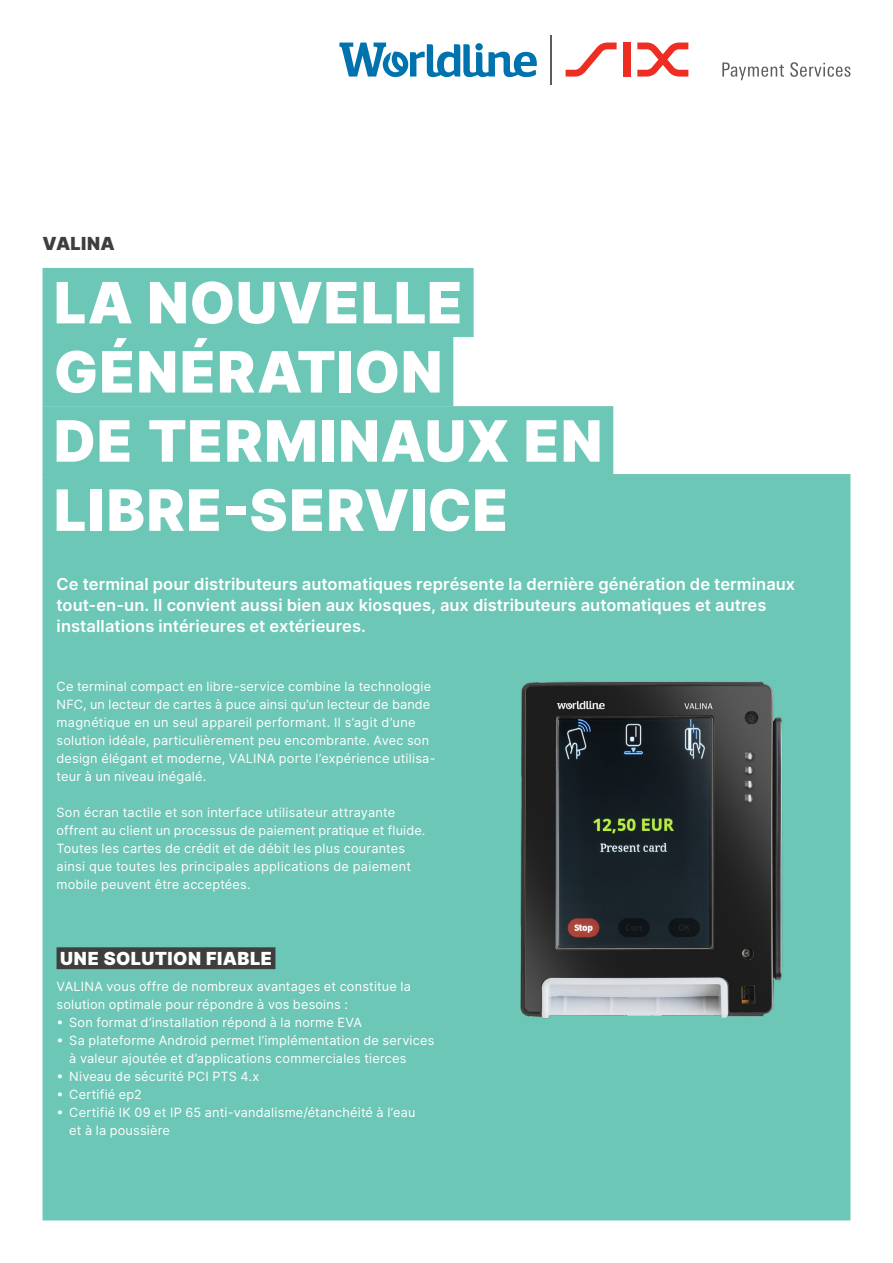
<style>
.page{position:relative;width:893px;height:1263px;background:#fff}
.page>*{position:absolute;margin:0;border:0;box-sizing:border-box;transform-origin:0 0}
.t1{font:900 57px/69.2px "Inter";letter-spacing:.025em;color:#fff}
.t2{font:900 18px "Inter";letter-spacing:.025em;color:#fff}
.t3{font:900 18px "Inter";letter-spacing:.015em;color:#3e3e3f}
.t4{font:600 16.5px/21px "Inter";letter-spacing:.005em;color:#fff}
.t5{font:12.75px/18px "Inter";letter-spacing:.015em;color:#fff}
</style>
<div class="page">
<div style="left:43px;top:474px;width:807px;height:746px;background:#6cc7b6"></div>
<div style="left:43px;top:268px;width:431px;height:69px;background:#6cc7b6"></div>
<div style="left:43px;top:337px;width:410px;height:69px;background:#6cc7b6"></div>
<div style="left:43px;top:406px;width:570px;height:69px;background:#6cc7b6"></div>
<svg style="left:339px;top:43px;width:198px;height:34px"></svg>
<svg style="left:566px;top:43px;width:51px;height:34px"></svg>
<div style="left:623px;top:43px;width:8px;height:34px;background:#ee2e22"></div>
<svg style="left:637px;top:43px;width:51px;height:34px"></svg>
<svg style="left:722px;top:62px;width:128px;height:18px"></svg>
<hr style="left:550px;top:35px;width:2px;height:49px;background:#5c5c5f">
<div style="left:57px;top:947px;width:218px;height:22px;background:#3e3e3f"></div>
<img style="left:513px;top:675px;width:278px;height:354px">
<h2 class="t3" style="left:43px;top:231px;width:74px">VALINA</h2>
<h1 class="t1" style="left:54px;top:267px;width:550px">LA NOUVELLE<br>GÉNÉRATION<br>DE TERMINAUX EN<br>LIBRE-SERVICE</h1>
<p class="t4" style="left:57px;top:573px;width:740px">Ce terminal pour distributeurs automatiques représente la dernière génération de terminaux tout-en-un. Il convient aussi bien aux kiosques, aux distributeurs automatiques et autres installations intérieures et extérieures.</p>
<p class="t5" style="left:57px;top:677px;width:380px">Ce terminal compact en libre-service combine la technologie NFC, un lecteur de cartes à puce ainsi qu’un lecteur de bande magnétique en un seul appareil performant. Il s’agit d’une solution idéale, particulièrement peu encombrante. Avec son design élégant et moderne, VALINA porte l’expérience utilisa&shy;teur à un niveau inégalé.</p>
<p class="t5" style="left:57px;top:803px;width:370px">Son écran tactile et son interface utilisateur attrayante offrent au client un processus de paiement pratique et fluide.<br>Toutes les cartes de crédit et de débit les plus courantes ainsi que toutes les principales applications de paiement mobile peuvent être acceptées.</p>
<h2 class="t2" style="left:60px;top:945px;width:213px">UNE SOLUTION FIABLE</h2>
<p class="t5" style="left:57px;top:977px;width:356px">VALINA vous offre de nombreux avantages et constitue la solution optimale pour répondre à vos besoins :</p>
<p class="t5" style="left:57px;top:1013px;width:307px">• Son format d’installation répond à la norme EVA</p>
<p class="t5" style="left:69px;top:1031px;width:367px;text-indent:-13px">• Sa plateforme Android permet l’implémentation de services à valeur ajoutée et d’applications commerciales tierces</p>
<p class="t5" style="left:57px;top:1067px;width:204px">• Niveau de sécurité PCI PTS 4.x</p>
<p class="t5" style="left:57px;top:1085px;width:87px">• Certifié ep2</p>
<p class="t5" style="left:69px;top:1103px;width:348px;text-indent:-13px">• Certifié IK 09 et IP 65 anti-vandalisme/étanchéité à l’eau et à la poussière</p>
</div>
